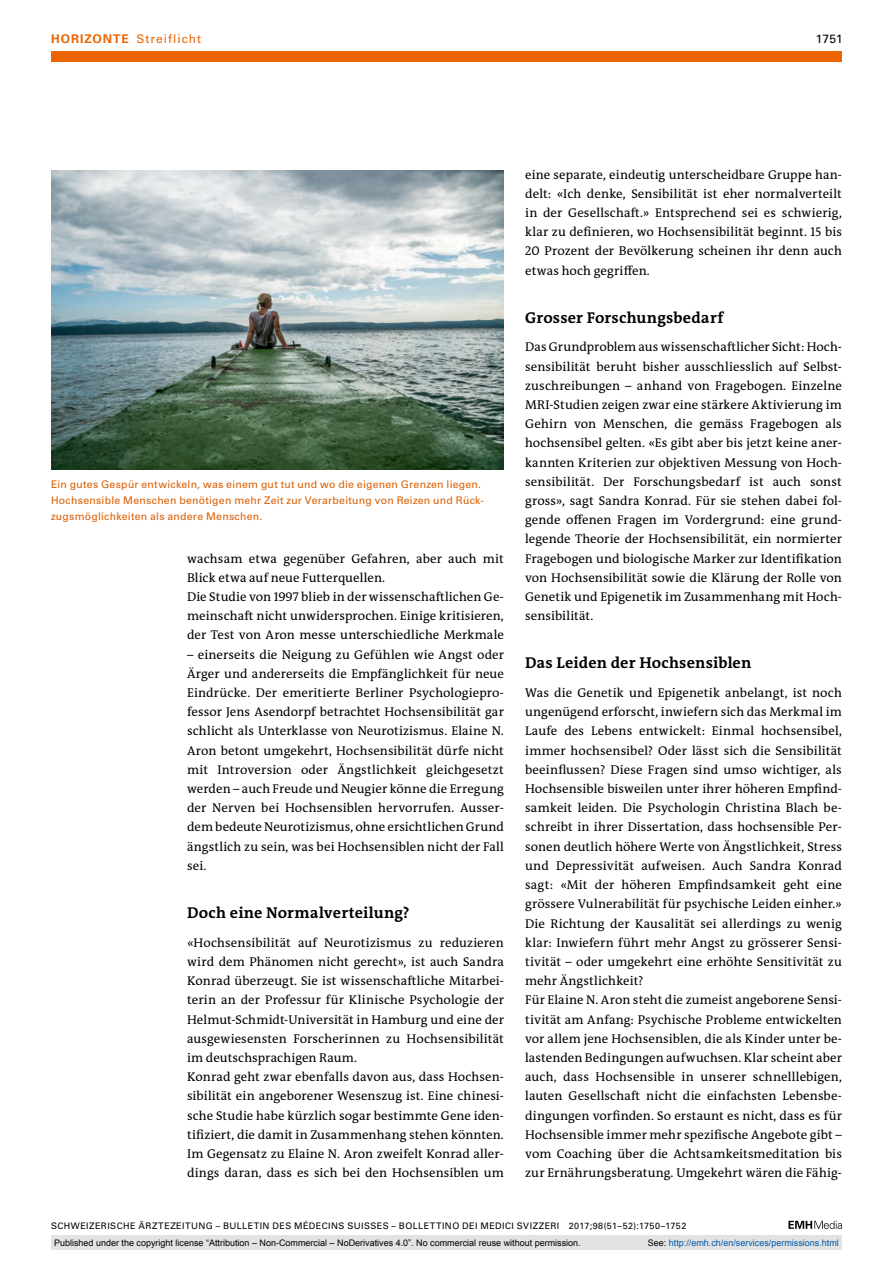
<style>
.page{position:relative;width:893px;height:1263px;background:#fff}
.page>*{position:absolute;margin:0;border:0;box-sizing:border-box;transform-origin:0 0}
.t1{font:700 15.75px "The Antiqua B W7";letter-spacing:.015em;color:#000}
.t2{font:12.75px/19.2px "The Antiqua B W5 Plain";letter-spacing:.005em;color:#000}
.t3{font:12px "Univers LT Std";letter-spacing:.08em;color:#ec6500}
.t4{font:12px "Univers LT Std";color:#000}
.t5{font:10.5px/15.8px "Univers LT Std";letter-spacing:.025em;color:#da5e00}
.t6{font:9px "Arial";color:#000}
.t7{font:9px "Univers LT Std";letter-spacing:.045em;color:#000}
.t8{font:9px "Arial";color:#005ba9}
.s1{font-weight:700}
.s2{color:#000}
</style>
<div class="page">
<svg style="left:788px;top:1221px;width:54px;height:8px"></svg>
<div style="left:51px;top:51px;width:791px;height:11px;background:#ec6500"></div>
<img style="left:51px;top:170px;width:453px;height:299px">
<div style="left:51px;top:1235px;width:791px;height:15px;background:#e3e3e3"></div>
<p class="t3" style="left:51px;top:31px;width:152px"><span class="s1">HORIZONTE</span> Streiflicht</p>
<p class="t4" style="left:816px;top:31px;width:28px">1751</p>
<p class="t5" style="left:51px;top:477px;width:434px">Ein gutes Gespür entwickeln, was einem gut tut und wo die eigenen Grenzen liegen.<br>Hochsensible Menschen benötigen mehr Zeit zur Verarbeitung von Reizen und Rück&shy;zugsmöglichkeiten als andere Menschen.</p>
<p class="t2" style="left:187px;top:549px;width:318px">wachsam etwa gegenüber Gefahren, aber auch mit Blick etwa auf neue Futterquellen.<br>Die Studie von 1997 blieb in der wissenschaftlichen Ge&shy;meinschaft nicht unwidersprochen. Einige kritisieren, der Test von Aron messe unterschiedliche Merkmale</p>
<p class="t2" style="left:187px;top:645px;width:318px;text-align:justify">– einerseits die Neigung zu Gefühlen wie Angst oder Ärger und andererseits die Empfänglichkeit für neue Eindrücke. Der emeritierte Berliner Psychologiepro&shy;fessor Jens Asendorpf betrachtet Hochsensibilität gar schlicht als Unterklasse von Neurotizismus. Elaine N.<br>Aron betont umgekehrt, Hochsensibilität dürfe nicht mit Introversion oder Ängstlichkeit gleichgesetzt werden – auch Freude und Neugier könne die Erregung der Nerven bei Hochsensiblen hervorrufen. Ausser&shy;dem bedeute Neurotizismus, ohne ersichtlichen Grund ängstlich zu sein, was bei Hochsensiblen nicht der Fall sei.</p>
<p class="t1" style="left:187px;top:902px;width:224px">Doch eine Normalverteilung?</p>
<p class="t2" style="left:187px;top:933px;width:318px">«Hochsensibilität auf Neurotizismus zu reduzieren wird dem Phänomen nicht gerecht», ist auch Sandra Konrad überzeugt. Sie ist wissenschaftliche Mitarbei&shy;terin an der Professur für Klinische Psychologie der Helmut-Schmidt-Universität in Hamburg und eine der ausgewiesensten Forscherinnen zu Hochsensibilität im deutschsprachigen Raum.<br>Konrad geht zwar ebenfalls davon aus, dass Hochsen&shy;sibilität ein angeborener Wesenszug ist. Eine chinesi&shy;sche Studie habe kürzlich sogar bestimmte Gene iden&shy;tifiziert, die damit in Zusammenhang stehen könnten.<br>Im Gegensatz zu Elaine N. Aron zweifelt Konrad aller&shy;dings daran, dass es sich bei den Hochsensiblen um</p>
<p class="t2" style="left:525px;top:165px;width:318px;text-align:justify">eine separate, eindeutig unterscheidbare Gruppe han&shy;delt: «Ich denke, Sensibilität ist eher normalverteilt in der Gesellschaft.» Entsprechend sei es schwierig, klar zu definieren, wo Hochsensibilität beginnt. 15 bis 20 Prozent der Bevölkerung scheinen ihr denn auch etwas hoch gegriffen.</p>
<p class="t1" style="left:525px;top:307px;width:200px">Grosser Forschungsbedarf</p>
<p class="t2" style="left:525px;top:338px;width:318px;text-align:justify">Das Grundproblem aus wissenschaftlicher Sicht: Hoch&shy;sensibilität beruht bisher ausschliesslich auf Selbst&shy;zuschreibungen – anhand von Fragebogen. Einzelne MRI-Studien zeigen zwar eine stärkere Aktivierung im Gehirn von Menschen, die gemäss Fragebogen als hochsensibel gelten. «Es gibt aber bis jetzt keine aner&shy;kannten Kriterien zur objektiven Messung von Hoch&shy;sensibilität. Der Forschungsbedarf ist auch sonst gross», sagt Sandra Konrad. Für sie stehen dabei fol&shy;gende offenen Fragen im Vordergrund: eine grund&shy;legende Theorie der Hochsensibilität, ein normierter Fragebogen und biologische Marker zur Identifikation von Hochsensibilität sowie die Klärung der Rolle von Genetik und Epigenetik im Zusammenhang mit Hoch&shy;sensibilität.</p>
<p class="t1" style="left:525px;top:653px;width:228px">Das Leiden der Hochsensiblen</p>
<p class="t2" style="left:525px;top:683px;width:318px">Was die Genetik und Epigenetik anbelangt, ist noch ungenügend erforscht, inwiefern sich das Merkmal im Laufe des Lebens entwickelt: Einmal hochsensibel, immer hochsensibel? Oder lässt sich die Sensibilität beeinflussen? Diese Fragen sind umso wichtiger, als Hochsensible bisweilen unter ihrer höheren Empfind&shy;samkeit leiden. Die Psychologin Christina Blach be&shy;schreibt in ihrer Dissertation, dass hochsensible Per&shy;sonen deutlich höhere Werte von Ängstlichkeit, Stress und Depressivität aufweisen. Auch Sandra Konrad sagt: «Mit der höheren Empfindsamkeit geht eine grössere Vulnerabilität für psychische Leiden einher.» Die Richtung der Kausalität sei allerdings zu wenig klar: Inwiefern führt mehr Angst zu grösserer Sensi&shy;tivität – oder umgekehrt eine erhöhte Sensitivität zu mehr Ängstlichkeit?<br>Für Elaine N. Aron steht die zumeist angeborene Sensi&shy;tivität am Anfang: Psychische Probleme entwickelten vor allem jene Hochsensiblen, die als Kinder unter be&shy;lastenden Bedingungen aufwuchsen. Klar scheint aber auch, dass Hochsensible in unserer schnelllebigen, lauten Gesellschaft nicht die einfachsten Lebensbe&shy;dingungen vorfinden. So erstaunt es nicht, dass es für Hochsensible immer mehr spezifische Angebote gibt – vom Coaching über die Achtsamkeitsmeditation bis zur Ernährungsberatung. Umgekehrt wären die Fähig-</p>
<p class="t7" style="left:51px;top:1220px;width:637px">SCHWEIZERISCHE ÄRZTEZEITUNG – BULLETIN DES MÉDECINS SUISSES – BOLLETTINO DEI MEDICI SVIZZERI 2017;98(51–52):1750–1752</p>
<p class="t6" style="left:54px;top:1237px;width:528px">Published under the copyright license “Attribution – Non-Commercial – NoDerivatives 4.0”. No commercial reuse without permission.</p>
<p class="t8" style="left:648px;top:1237px;width:193px"><span class="s2">See:</span> http://emh.ch/en/services/permissions.html</p>
</div>
